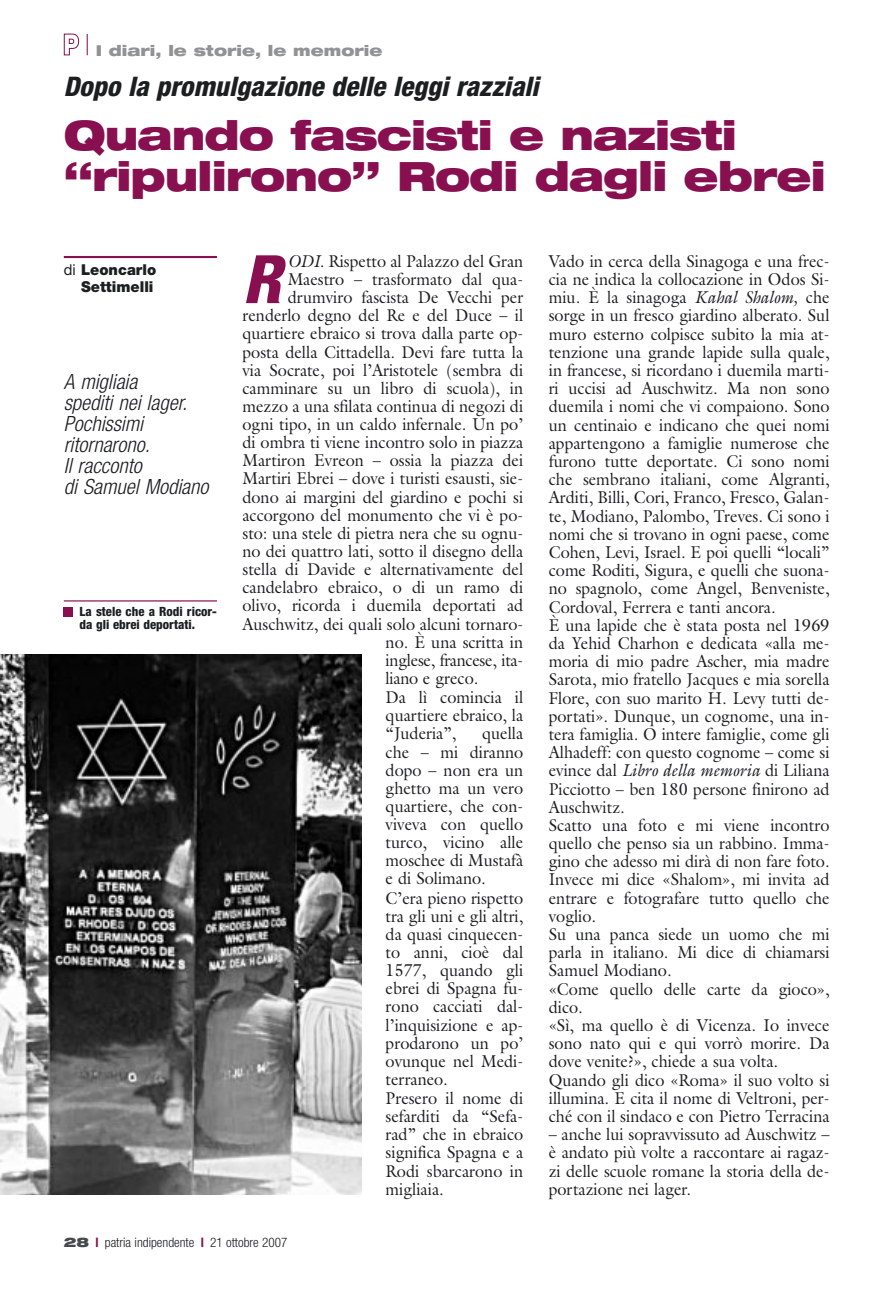
<style>
.page{position:relative;width:893px;height:1296px;background:#fff}
.page>*{position:absolute;margin:0;border:0;box-sizing:border-box;transform-origin:0 0}
.t1{font:italic 800 condensed 66.9px "Helvetica Neue";color:#880f50}
.t2{font:900 expanded 40.5px/40.5px "Helvetica Neue";letter-spacing:-.025em;color:#880f50}
.t3{font:italic 800 condensed 27px "Helvetica Neue";color:#1c1f20}
.t4{font:italic 300 condensed 21px/21px "Helvetica Neue";color:#1c1f20}
.t5{font:17.25px/18.1px "Galliard";color:#1c1f20;scale:.94 1}
.t6{font:900 expanded 15px "Helvetica Neue";color:#909293}
.t7{font:900 15px/16.5px "Helvetica Neue";color:#1c1f20;text-align:right}
.t8{font:300 condensed 13.2px "Helvetica Neue";color:#1c1f20}
.t9{font:800 condensed 12.75px/12.8px "Helvetica Neue";color:#1c1f20}
.s1{font-weight:400}
.s2{font-style:italic}
.s3{font-weight:900;font-stretch:expanded;color:#47494a}
.s4{font-weight:700;color:#880f50}
</style>
<div class="page">
<svg style="left:87px;top:34px;width:1px;height:21px"></svg>
<svg style="left:63px;top:33px;width:17px;height:23px"></svg>
<svg style="left:64px;top:33px;width:15px;height:23px"></svg>
<hr style="left:64px;top:256px;width:153px;height:2px;background:#880f50">
<img style="left:0;top:655px;width:361px;height:540px">
<hr style="left:64px;top:600px;width:153px;height:2px;background:#880f50">
<div style="left:64px;top:607px;width:9px;height:9px;background:#880f50"></div>
<p class="t6" style="left:96px;top:45px;width:288px">I diari, le storie, le memorie</p>
<h3 class="t3" style="left:64px;top:77px;width:476px">Dopo la promulgazione delle leggi razziali</h3>
<h2 class="t2" style="left:64px;top:119px;width:763px">Quando fascisti e nazisti “ripulirono” Rodi dagli ebrei</h2>
<p class="t7" style="left:64px;top:263px;width:94px"><span class="s1">di</span> Leoncarlo<br>Settimelli</p>
<h1 class="t1" style="left:242px;top:255px;width:40px">R</h1>
<p class="t5" style="left:288px;top:254px;width:252px"><span class="s2">ODI.</span> Rispetto al Palazzo del Gran</p>
<p class="t5" style="left:288px;top:272px;width:252px">Maestro – trasformato dal qua-</p>
<p class="t5" style="left:288px;top:290px;width:252px">drumviro fascista De Vecchi per</p>
<p class="t5" style="left:242px;top:308px;width:300px">renderlo degno del Re e del Duce – il</p>
<p class="t5" style="left:242px;top:326px;width:300px">quartiere ebraico si trova dalla parte op-</p>
<p class="t5" style="left:242px;top:344px;width:300px">posta della Cittadella. Devi fare tutta la</p>
<p class="t5" style="left:242px;top:362px;width:300px">via Socrate, poi l’Aristotele (sembra di</p>
<p class="t5" style="left:242px;top:381px;width:300px">camminare su un libro di scuola), in</p>
<p class="t5" style="left:242px;top:399px;width:300px">mezzo a una sfilata continua di negozi di</p>
<p class="t5" style="left:242px;top:417px;width:300px">ogni tipo, in un caldo infernale. Un po’</p>
<p class="t5" style="left:242px;top:435px;width:300px">di ombra ti viene incontro solo in piazza</p>
<p class="t5" style="left:242px;top:453px;width:300px">Martiron Evreon – ossia la piazza dei</p>
<p class="t5" style="left:242px;top:471px;width:300px">Martiri Ebrei – dove i turisti esausti, sie-</p>
<p class="t5" style="left:242px;top:489px;width:300px">dono ai margini del giardino e pochi si</p>
<p class="t5" style="left:242px;top:508px;width:300px">accorgono del monumento che vi è po-</p>
<p class="t5" style="left:242px;top:526px;width:300px">sto: una stele di pietra nera che su ognu-</p>
<p class="t5" style="left:242px;top:544px;width:300px">no dei quattro lati, sotto il disegno della</p>
<p class="t5" style="left:242px;top:562px;width:300px">stella di Davide e alternativamente del</p>
<p class="t5" style="left:242px;top:580px;width:300px">candelabro ebraico, o di un ramo di</p>
<p class="t5" style="left:242px;top:598px;width:300px">olivo, ricorda i duemila deportati ad</p>
<p class="t5" style="left:242px;top:616px;width:300px">Auschwitz, dei quali solo alcuni tornaro-</p>
<p class="t5" style="left:385px;top:634px;width:148px">no. È una scritta in</p>
<p class="t5" style="left:385px;top:653px;width:148px">inglese, francese, ita-</p>
<p class="t5" style="left:385px;top:671px;width:100px">liano e greco.</p>
<p class="t5" style="left:385px;top:690px;width:148px">Da lì comincia il</p>
<p class="t5" style="left:385px;top:708px;width:148px">quartiere ebraico, la</p>
<p class="t5" style="left:385px;top:726px;width:77px">“Juderia”,</p>
<p class="t4" style="left:64px;top:373px;width:146px">A migliaia<br>spediti nei lager.<br>Pochissimi ritornarono.<br>Il racconto<br>di Samuel Modiano</p>
<p class="t9" style="left:80px;top:607px;width:139px">La stele che a Rodi ricor&shy;da gli ebrei deportati.</p>
<p class="t5" style="left:385px;top:726px;width:148px;text-indent:96px">quella che – mi diranno dopo – non era un ghetto ma un vero quartiere, che con&shy;viveva con quello turco, vicino alle moschee di Mustafà e di Solimano.<br>C’era pieno rispetto tra gli uni e gli altri, da quasi cinquecen&shy;to anni, cioè dal<br>1577, quando gli ebrei di Spagna fu&shy;rono cacciati dal&shy;l’inquisizione e ap&shy;prodarono un po’ ovunque nel Medi&shy;terraneo.<br>Presero il nome di sefarditi da “Sefa&shy;rad” che in ebraico significa Spagna e a<br>Rodi sbarcarono in migliaia.</p>
<p class="t8" style="left:64px;top:1238px;width:225px"><span class="s3">28</span> <span class="s4">l</span> patria indipendente <span class="s4">l</span> 21 ottobre 2007</p>
<p class="t5" style="left:549px;top:254px;width:300px">Vado in cerca della Sinagoga e una frec&shy;cia ne indica la collocazione in Odos Si&shy;miu. È la sinagoga <span class="s2">Kahal Shalom,</span> che sorge in un fresco giardino alberato. Sul muro esterno colpisce subito la mia at&shy;tenzione una grande lapide sulla quale, in francese, si ricordano i duemila marti&shy;ri uccisi ad Auschwitz. Ma non sono duemila i nomi che vi compaiono. Sono un centinaio e indicano che quei nomi appartengono a famiglie numerose che furono tutte deportate. Ci sono nomi che sembrano italiani, come Algranti, Arditi, Billi, Cori, Franco, Fresco, Galan&shy;te, Modiano, Palombo, Treves. Ci sono i nomi che si trovano in ogni paese, come Cohen, Levi, Israel. E poi quelli “locali” come Roditi, Sigura, e quelli che suona&shy;no spagnolo, come Angel, Benveniste, Cordoval, Ferrera e tanti ancora.<br>È una lapide che è stata posta nel 1969 da Yehid Charhon e dedicata «alla me&shy;moria di mio padre Ascher, mia madre Sarota, mio fratello Jacques e mia sorella Flore, con suo marito H. Levy tutti de&shy;portati». Dunque, un cognome, una in&shy;tera famiglia. O intere famiglie, come gli Alhadeff: con questo cognome – come si evince dal <span class="s2">Libro della memoria</span> di Liliana Picciotto – ben 180 persone finirono ad Auschwitz.<br>Scatto una foto e mi viene incontro quello che penso sia un rabbino. Imma&shy;gino che adesso mi dirà di non fare foto.<br>Invece mi dice «Shalom», mi invita ad entrare e fotografare tutto quello che voglio.<br>Su una panca siede un uomo che mi parla in italiano. Mi dice di chiamarsi Samuel Modiano.<br>«Come quello delle carte da gioco», dico.<br>«Sì, ma quello è di Vicenza. Io invece sono nato qui e qui vorrò morire. Da dove venite?», chiede a sua volta.<br>Quando gli dico «Roma» il suo volto si illumina. E cita il nome di Veltroni, per&shy;ché con il sindaco e con Pietro Terracina</p>
<p class="t5" style="left:549px;top:1127px;width:300px;text-align:justify">– anche lui sopravvissuto ad Auschwitz – è andato più volte a raccontare ai ragaz&shy;zi delle scuole romane la storia della de&shy;portazione nei lager.</p>
</div>
